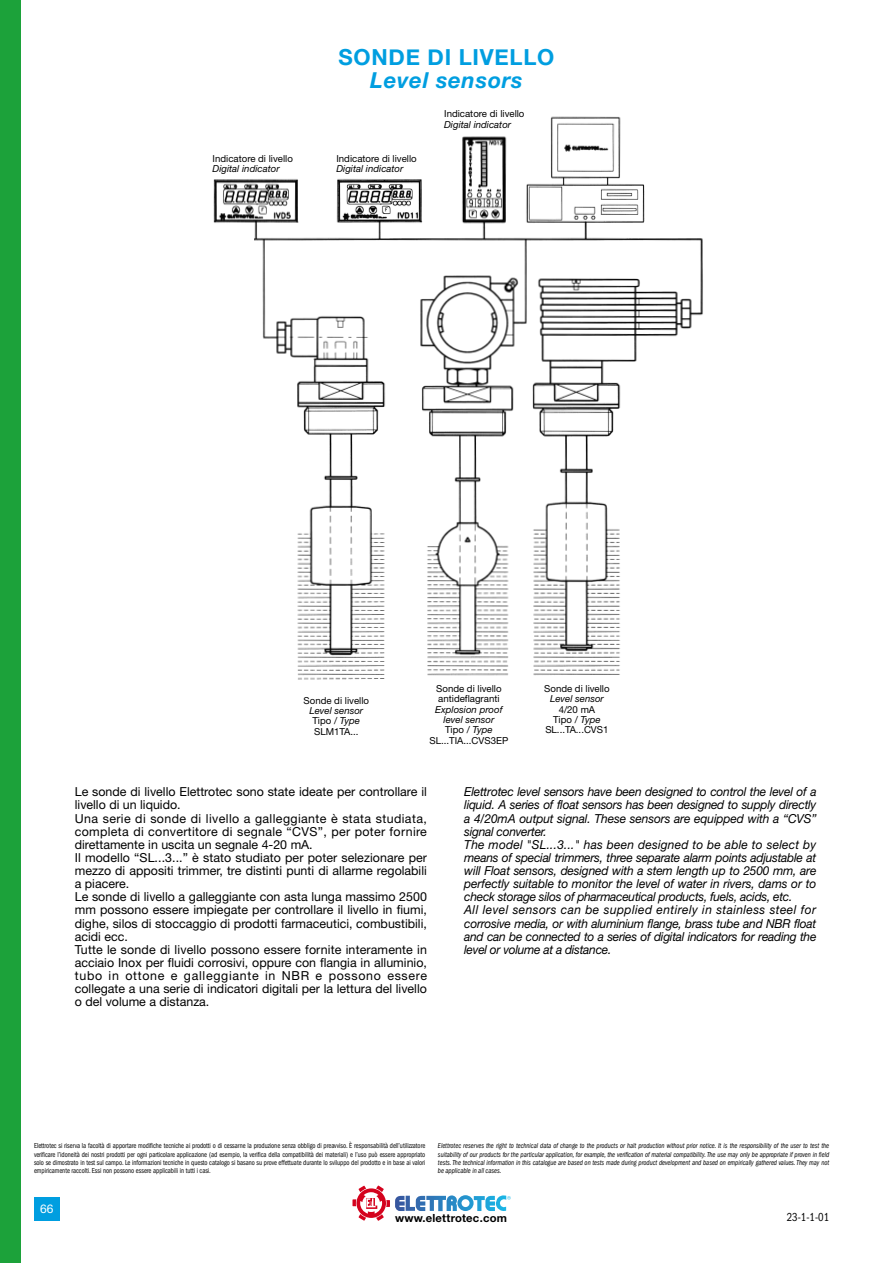
<style>
.page{position:relative;width:893px;height:1263px;background:#fff}
.page>*{position:absolute;margin:0;border:0;box-sizing:border-box;transform-origin:0 0}
.t1{font:700 22.05px/23.4px "Helvetica Neue";letter-spacing:.035em;color:#009ee0;text-align:center}
.t2{font:12.45px/13px "Helvetica Neue";color:#000}
.t3{font:italic 12.45px/13px "Helvetica Neue";letter-spacing:-.02em;color:#000}
.t4{font:condensed 12px "Franklin Gothic";color:#000;scale:.9 1}
.t5{font:12px "Helvetica Neue LT Std";color:#fff}
.t6{font:700 11.25px "Helvetica Neue LT Std";letter-spacing:.02em;color:#000}
.t7{font:9.6px/10.4px "Helvetica Neue";color:#000}
.t8{font:condensed 7.5px/8.2px "Franklin Gothic";letter-spacing:-.005em;color:#000;text-align:justify;scale:.89 1}
.t9{font:italic condensed 7.5px/8.2px "Franklin Gothic";letter-spacing:-.005em;color:#000;text-align:justify;scale:.89 1}
.s1{font-style:italic}
</style>
<div class="page">
<div style="left:0;top:0;width:21px;height:1263px;background:#1ca23a"></div>
<div style="left:34px;top:1197px;width:26px;height:23px;background:#009ee0"></div>
<svg style="left:352px;top:1185px;width:159px;height:36px"></svg>
<img style="left:213px;top:116px;width:490px;height:564px">
<div style="left:225px;top:230px;width:29px;height:25px;background:#fff"></div>
<p class="t1" style="left:338px;top:46px;width:217px">SONDE DI LIVELLO<br><span class="s1">Level sensors</span></p>
<p class="t7" style="left:213px;top:153px;width:82px">Indicatore di livello<br><span class="s1">Digital indicator</span></p>
<p class="t7" style="left:336px;top:153px;width:82px">Indicatore di livello<br><span class="s1">Digital indicator</span></p>
<p class="t7" style="left:444px;top:109px;width:82px">Indicatore di livello<br><span class="s1">Digital indicator</span></p>
<p class="t7" style="left:430px;top:683px;width:80px;text-align:center">Sonde di livello antideflagranti<br><span class="s1">Explosion proof level sensor<br></span>Tipo / <span class="s1">Type<br></span>SL...TIA...CVS3EP</p>
<p class="t7" style="left:304px;top:695px;width:67px;text-align:center">Sonde di livello<br><span class="s1">Level sensor<br></span>Tipo / <span class="s1">Type<br></span>SLM1TA...</p>
<p class="t7" style="left:544px;top:683px;width:67px;text-align:center">Sonde di livello<br><span class="s1">Level sensor<br></span>4/20 mA<br>Tipo / <span class="s1">Type<br></span>SL...TA...CVS1</p>
<p class="t2" style="left:75px;top:785px;width:354px">Le sonde di livello Elettrotec sono state ideate per controllare il livello di un liquido.<br>Una serie di sonde di livello a galleggiante è stata studiata, completa di convertitore di segnale “CVS”, per poter fornire direttamente in uscita un segnale 4-20 mA.<br>Il modello “SL...3...” è stato studiato per poter selezionare per mezzo di appositi trimmer, tre distinti punti di allarme regolabili a piacere.<br>Le sonde di livello a galleggiante con asta lunga massimo 2500 mm possono essere impiegate per controllare il livello in fiumi, dighe, silos di stoccaggio di prodotti farmaceutici, combustibili, acidi ecc.<br>Tutte le sonde di livello possono essere fornite interamente in acciaio Inox per fluidi corrosivi, oppure con flangia in alluminio, tubo in ottone e galleggiante in NBR e possono essere collegate a una serie di indicatori digitali per la lettura del livello o del volume a distanza.</p>
<p class="t3" style="left:464px;top:785px;width:354px">Elettrotec level sensors have been designed to control the level of a liquid. A series of float sensors has been designed to supply directly a 4/20mA output signal. These sensors are equipped with a “CVS” signal converter.<br>The model "SL...3..." has been designed to be able to select by means of special trimmers, three separate alarm points adjustable at will Float sensors, designed with a stem length up to 2500 mm, are perfectly suitable to monitor the level of water in rivers, dams or to check storage silos of pharmaceutical products, fuels, acids, etc.<br>All level sensors can be supplied entirely in stainless steel for corrosive media, or with aluminium flange, brass tube and NBR float and can be connected to a series of digital indicators for reading the level or volume at a distance.</p>
<p class="t8" style="left:34px;top:1142px;width:441px">Elettrotec si riserva la facoltà di apportare modifiche tecniche ai prodotti o di cessarne la produzione senza obbligo di preavviso. È responsabilità dell’utilizzatore verificare l’idoneità dei nostri prodotti per ogni particolare applicazione (ad esempio, la verifica della compatibilità dei materiali) e l’uso può essere appropriato solo se dimostrato in test sul campo. Le informazioni tecniche in questo catalogo si basano su prove effettuate durante lo sviluppo del prodotto e in base ai valori empiricamente raccolti. Essi non possono essere applicabili in tutti i casi.</p>
<p class="t9" style="left:438px;top:1142px;width:441px">Elettrotec reserves the right to technical data of change to the products or halt production without prior notice. It is the responsibility of the user to test the suitability of our products for the particular application, for example, the verification of material compatibility. The use may only be appropriate if proven in field tests. The technical information in this catalogue are based on tests made during product development and based on empirically gathered values. They may not be applicable in all cases.</p>
<p class="t5" style="left:40px;top:1201px;width:15px">66</p>
<p class="t6" style="left:395px;top:1211px;width:113px">www.elettrotec.com</p>
<p class="t4" style="left:787px;top:1210px;width:49px">23-1-1-01</p>
</div>
